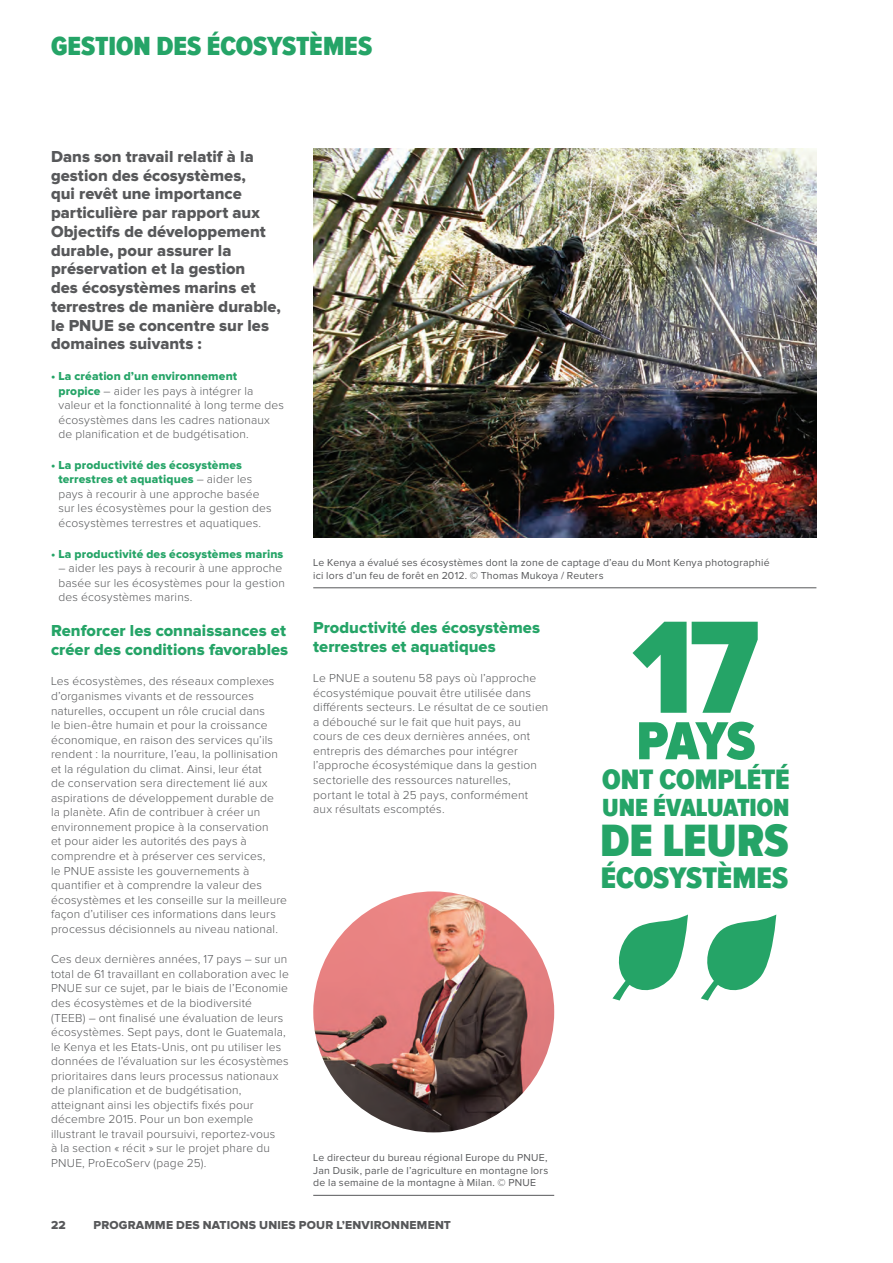
<style>
.page{position:relative;width:893px;height:1263px;background:#fff}
.page>*{position:absolute;margin:0;border:0;box-sizing:border-box;transform-origin:0 0}
.t1{font:900 136.5px "Proxima Nova Cond";color:#25a467}
.t2{font:900 55.5px "Proxima Nova Cond";color:#25a467}
.t3{font:900 46.65px "Proxima Nova Cond";letter-spacing:-.005em;color:#25a467}
.t4{font:900 30.6px "Proxima Nova Cond";letter-spacing:-.005em;color:#25a467}
.t5{font:900 28.95px "Proxima Nova Cond";letter-spacing:-.01em;color:#25a467}
.t6{font:900 27px "Proxima Nova Cond";color:#25a467}
.t7{font:900 25.5px "Proxima Nova Cond";color:#25a467}
.t8{font:16.5px/18.8px "Proxima Nova Extrabld";color:#57585a}
.t9{font:16.5px/18.8px "Proxima Nova Extrabld";letter-spacing:.005em;color:#25a467}
.t10{font:300 12px/14.5px "Proxima Nova";letter-spacing:.015em;color:#57585a}
.t11{font:12px/14.5px "Proxima Nova Extrabld";letter-spacing:.015em;color:#25a467}
.t12{font:12px "Proxima Nova Extrabld";letter-spacing:.015em;color:#57585a}
.t13{font:10.5px/12.8px "Proxima Nova";letter-spacing:.02em;color:#57585a}
.s1{font-family:"Proxima Nova Extrabld";font-weight:400;color:#25a467}
.s2{font-family:"Proxima Nova";font-weight:300;color:#57585a}
</style>
<div class="page">
<img style="left:313px;top:149px;width:503px;height:389px">
<hr style="left:313px;top:587px;width:503px;height:1px;background:#57585a">
<hr style="left:313px;top:1195px;width:241px;height:1px;background:#57585a">
<img style="left:313px;top:891px;width:241px;height:241px;border-radius:120px">
<svg style="left:701px;top:914px;width:75px;height:86px"></svg>
<svg style="left:612px;top:914px;width:76px;height:86px"></svg>
<h3 class="t6" style="left:51px;top:31px;width:323px">GESTION DES ÉCOSYSTÈMES</h3>
<p class="t8" style="left:51px;top:148px;width:231px">Dans son travail relatif à la gestion des écosystèmes,<br>qui revêt une importance particulière par rapport aux<br>Objectifs de développement durable, pour assurer la préservation et la gestion<br>des écosystèmes marins et terrestres de manière durable, le PNUE se concentre sur les domaines suivants :</p>
<p class="t11" style="left:51px;top:369px;width:188px">• La création d’un environnement</p>
<p class="t10" style="left:58px;top:384px;width:227px"><span class="s1">propice</span> – aider les pays à intégrer la valeur et la fonctionnalité à long terme des écosystèmes dans les cadres nationaux de planification et de budgétisation.</p>
<p class="t11" style="left:58px;top:458px;width:195px;text-indent:-7px">• La productivité des écosystèmes terrestres et aquatiques <span class="s2">– aider les</span></p>
<p class="t10" style="left:58px;top:487px;width:215px">pays à recourir à une approche basée sur les écosystèmes pour la gestion des écosystèmes terrestres et aquatiques.</p>
<p class="t11" style="left:51px;top:547px;width:234px">• La productivité des écosystèmes marins</p>
<p class="t10" style="left:58px;top:561px;width:228px">– aider les pays à recourir à une approche basée sur les écosystèmes pour la gestion des écosystèmes marins.</p>
<h3 class="t9" style="left:51px;top:622px;width:239px">Renforcer les connaissances et créer des conditions favorables</h3>
<p class="t10" style="left:51px;top:675px;width:237px">Les écosystèmes, des réseaux complexes d’organismes vivants et de ressources naturelles, occupent un rôle crucial dans<br>le bien-être humain et pour la croissance économique, en raison des services qu’ils rendent : la nourriture, l’eau, la pollinisation et la régulation du climat. Ainsi, leur état<br>de conservation sera directement lié aux aspirations de développement durable de<br>la planète. Afin de contribuer à créer un environnement propice à la conservation<br>et pour aider les autorités des pays à comprendre et à préserver ces services,<br>le PNUE assiste les gouvernements à quantifier et à comprendre la valeur des écosystèmes et les conseille sur la meilleure façon d’utiliser ces informations dans leurs processus décisionnels au niveau national.</p>
<p class="t10" style="left:51px;top:952px;width:239px">Ces deux dernières années, 17 pays – sur un total de 61 travaillant en collaboration avec le PNUE sur ce sujet, par le biais de l’Economie des écosystèmes et de la biodiversité (TEEB) – ont finalisé une évaluation de leurs écosystèmes. Sept pays, dont le Guatemala, le Kenya et les Etats-Unis, ont pu utiliser les données de l’évaluation sur les écosystèmes prioritaires dans leurs processus nationaux de planification et de budgétisation, atteignant ainsi les objectifs fixés pour décembre 2015. Pour un bon exemple illustrant le travail poursuivi, reportez-vous<br>à la section « récit » sur le projet phare du PNUE, ProEcoServ (page 25).</p>
<p class="t13" style="left:313px;top:557px;width:458px">Le Kenya a évalué ses écosystèmes dont la zone de captage d’eau du Mont Kenya photographié ici lors d’un feu de forêt en 2012. © Thomas Mukoya / Reuters</p>
<h3 class="t9" style="left:313px;top:619px;width:228px">Productivité des écosystèmes terrestres et aquatiques</h3>
<p class="t10" style="left:313px;top:671px;width:237px">Le PNUE a soutenu 58 pays où l’approche écosystémique pouvait être utilisée dans différents secteurs. Le résultat de ce soutien a débouché sur le fait que huit pays, au cours de ces deux dernières années, ont entrepris des démarches pour intégrer l’approche écosystémique dans la gestion sectorielle des ressources naturelles, portant le total à 25 pays, conformément aux résultats escomptés.</p>
<h1 class="t1" style="left:632px;top:591px;width:129px">17</h1>
<h2 class="t2" style="left:636px;top:710px;width:121px">PAYS</h2>
<h3 class="t5" style="left:602px;top:763px;width:189px">ONT COMPLÉTÉ</h3>
<h3 class="t7" style="left:602px;top:793px;width:189px">UNE ÉVALUATION</h3>
<h3 class="t3" style="left:600px;top:814px;width:190px">DE LEURS</h3>
<h3 class="t4" style="left:601px;top:860px;width:189px">ÉCOSYSTÈMES</h3>
<p class="t13" style="left:313px;top:1151px;width:236px;text-align:justify">Le directeur du bureau régional Europe du PNUE, Jan Dusik, parle de l’agriculture en montagne lors de la semaine de la montagne à Milan. © PNUE</p>
<p class="t12" style="left:51px;top:1219px;width:16px">22</p>
<p class="t12" style="left:94px;top:1219px;width:359px">PROGRAMME DES NATIONS UNIES POUR L’ENVIRONNEMENT</p>
</div>
